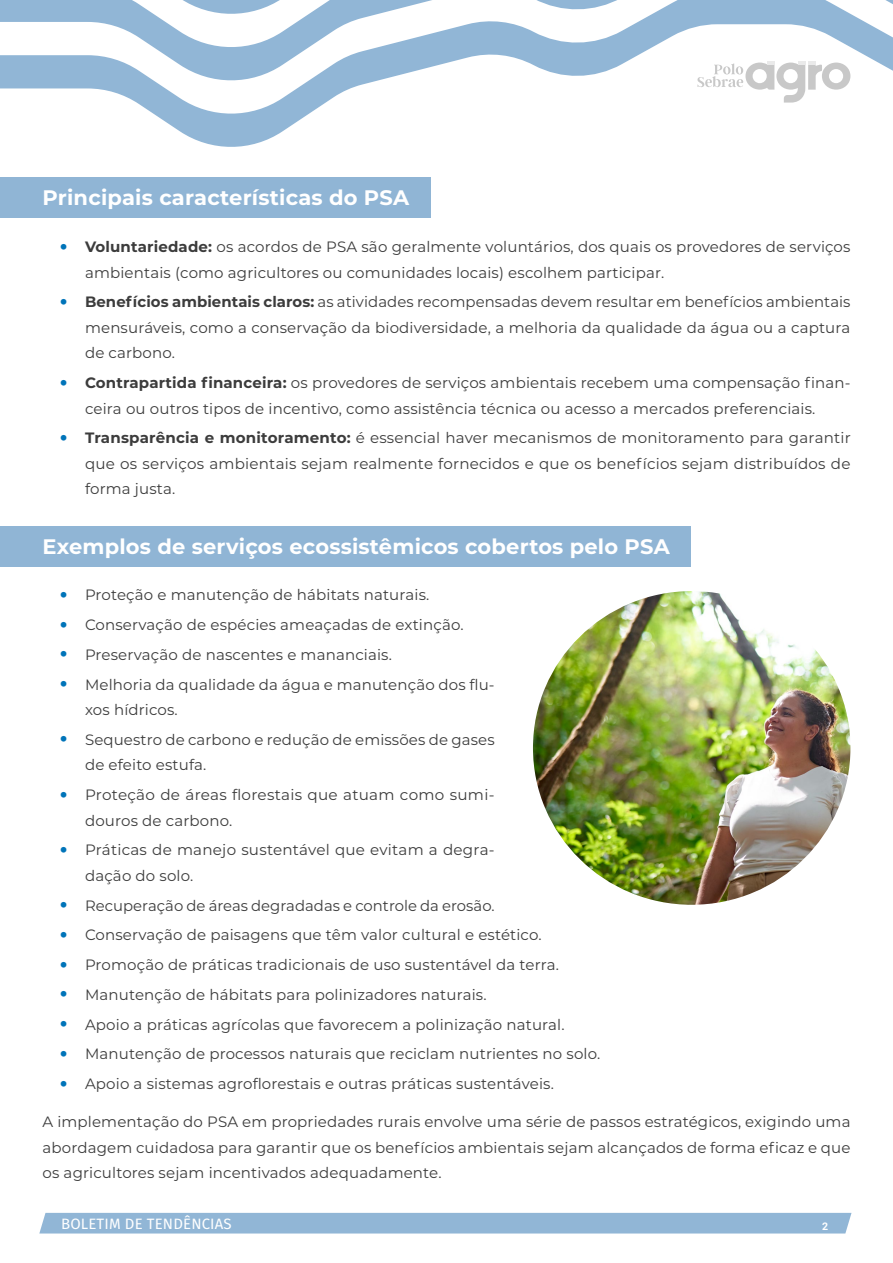
<style>
.page{position:relative;width:893px;height:1263px;background:#fff}
.page>*{position:absolute;margin:0;border:0;box-sizing:border-box;transform-origin:0 0}
.t1{font:700 21px "Montserrat";letter-spacing:.01em;color:#fff}
.t2{font:15px/25.5px "Montserrat";letter-spacing:.01em;color:#3c3c3c}
.t3{font:15px "Fira Sans";letter-spacing:.01em;color:#fff}
.t4{font:700 10.5px "Roboto";color:#fff}
.s1{font-size:37.5px;color:#0074b9}
.s2{font-weight:700}
</style>
<div class="page">
<svg style="left:0;top:86px;width:357px;height:61px"></svg>
<svg style="left:0;top:19px;width:893px;height:67px"></svg>
<svg style="left:0;top:0;width:893px;height:19px"></svg>
<div style="left:39px;top:1213px;width:812px;height:20px;background:#91b6d6"></div>
<svg style="left:697px;top:61px;width:153px;height:42px"></svg>
<div style="left:0;top:178px;width:430px;height:40px;background:#90b5d5"></div>
<div style="left:0;top:526px;width:691px;height:40px;background:#90b5d5"></div>
<img style="left:533px;top:591px;width:317px;height:314px">
<h1 class="t1" style="left:43px;top:183px;width:368px">Principais características do PSA</h1>
<p class="t2" style="left:85px;top:233px;width:767px;text-indent:-27px"><span class="s1">•</span> <span class="s2">Voluntariedade:</span> os acordos de PSA são geralmente voluntários, dos quais os provedores de serviços ambientais (como agricultores ou comunidades locais) escolhem participar.</p>
<p class="t2" style="left:85px;top:289px;width:767px;text-align:justify;text-indent:-27px"><span class="s1">•</span> <span class="s2">Benefícios ambientais claros:</span> as atividades recompensadas devem resultar em benefícios ambientais mensuráveis, como a conservação da biodiversidade, a melhoria da qualidade da água ou a captura de carbono.</p>
<p class="t2" style="left:58px;top:369px;width:794px;text-align:center"><span class="s1">•</span> <span class="s2">Contrapartida financeira:</span> os provedores de serviços ambientais recebem uma compensação finan&shy;ceira ou outros tipos de incentivo, como assistência técnica ou acesso a mercados preferenciais.</p>
<p class="t2" style="left:85px;top:425px;width:767px;text-align:justify;text-indent:-27px"><span class="s1">•</span> <span class="s2">Transparência e monitoramento:</span> é essencial haver mecanismos de monitoramento para garantir que os serviços ambientais sejam realmente fornecidos e que os benefícios sejam distribuídos de forma justa.</p>
<h1 class="t1" style="left:43px;top:531px;width:629px">Exemplos de serviços ecossistêmicos cobertos pelo PSA</h1>
<p class="t2" style="left:58px;top:582px;width:373px"><span class="s1">•</span> Proteção e manutenção de hábitats naturais.</p>
<p class="t2" style="left:58px;top:611px;width:407px"><span class="s1">•</span> Conservação de espécies ameaçadas de extinção.</p>
<p class="t2" style="left:58px;top:641px;width:335px"><span class="s1">•</span> Preservação de nascentes e mananciais.</p>
<p class="t2" style="left:85px;top:671px;width:411px;text-indent:-27px"><span class="s1">•</span> Melhoria da qualidade da água e manutenção dos flu&shy;xos hídricos.</p>
<p class="t2" style="left:85px;top:726px;width:411px;text-indent:-27px"><span class="s1">•</span> Sequestro de carbono e redução de emissões de gases de efeito estufa.</p>
<p class="t2" style="left:85px;top:781px;width:411px;text-indent:-27px"><span class="s1">•</span> Proteção de áreas florestais que atuam como sumi&shy;douros de carbono.</p>
<p class="t2" style="left:85px;top:837px;width:411px;text-indent:-27px"><span class="s1">•</span> Práticas de manejo sustentável que evitam a degra&shy;dação do solo.</p>
<p class="t2" style="left:58px;top:892px;width:438px"><span class="s1">•</span> Recuperação de áreas degradadas e controle da erosão.</p>
<p class="t2" style="left:58px;top:922px;width:485px"><span class="s1">•</span> Conservação de paisagens que têm valor cultural e estético.</p>
<p class="t2" style="left:58px;top:951px;width:502px"><span class="s1">•</span> Promoção de práticas tradicionais de uso sustentável da terra.</p>
<p class="t2" style="left:58px;top:981px;width:430px"><span class="s1">•</span> Manutenção de hábitats para polinizadores naturais.</p>
<p class="t2" style="left:58px;top:1011px;width:508px"><span class="s1">•</span> Apoio a práticas agrícolas que favorecem a polinização natural.</p>
<p class="t2" style="left:58px;top:1041px;width:544px"><span class="s1">•</span> Manutenção de processos naturais que reciclam nutrientes no solo.</p>
<p class="t2" style="left:58px;top:1070px;width:497px"><span class="s1">•</span> Apoio a sistemas agroflorestais e outras práticas sustentáveis.</p>
<p class="t2" style="left:43px;top:1109px;width:809px;text-align:justify">A implementação do PSA em propriedades rurais envolve uma série de passos estratégicos, exigindo uma abordagem cuidadosa para garantir que os benefícios ambientais sejam alcançados de forma eficaz e que os agricultores sejam incentivados adequadamente.</p>
<p class="t3" style="left:61px;top:1213px;width:172px">BOLETIM DE TENDÊNCIAS</p>
<p class="t4" style="left:822px;top:1219px;width:8px">2</p>
</div>
